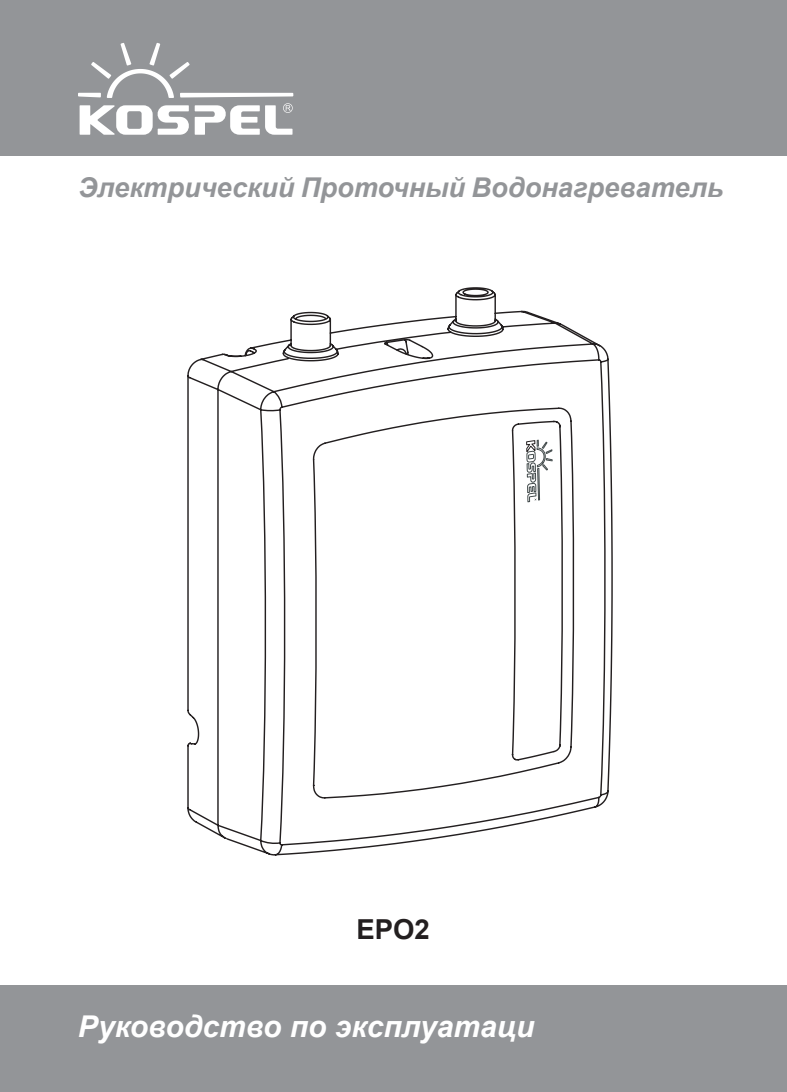
<style>
.page{position:relative;width:787px;height:1092px;background:#fff}
.page>*{position:absolute;margin:0;border:0;box-sizing:border-box;transform-origin:0 0}
.t1{font:italic 700 30px "Arial";color:#fff}
.t2{font:700 27.5px "Arial";color:#231f20}
.t3{font:italic 700 27.25px "Arial";color:#939598}
</style>
<div class="page">
<div style="left:0;top:985px;width:787px;height:106px;background:#939598"></div>
<div style="left:0;top:0;width:787px;height:156px;background:#939598"></div>
<svg style="left:78px;top:43px;width:215px;height:92px"></svg>
<svg style="left:187px;top:287px;width:425px;height:568px"></svg>
<svg style="left:526px;top:408px;width:27px;height:94px"></svg>
<p class="t3" style="left:78px;top:169px;width:646px">Электрический Проточный Водонагреватель</p>
<p class="t2" style="left:356px;top:911px;width:75px">EPO2</p>
<p class="t1" style="left:78px;top:1006px;width:458px">Руководство по эксплуатаци</p>
</div>
